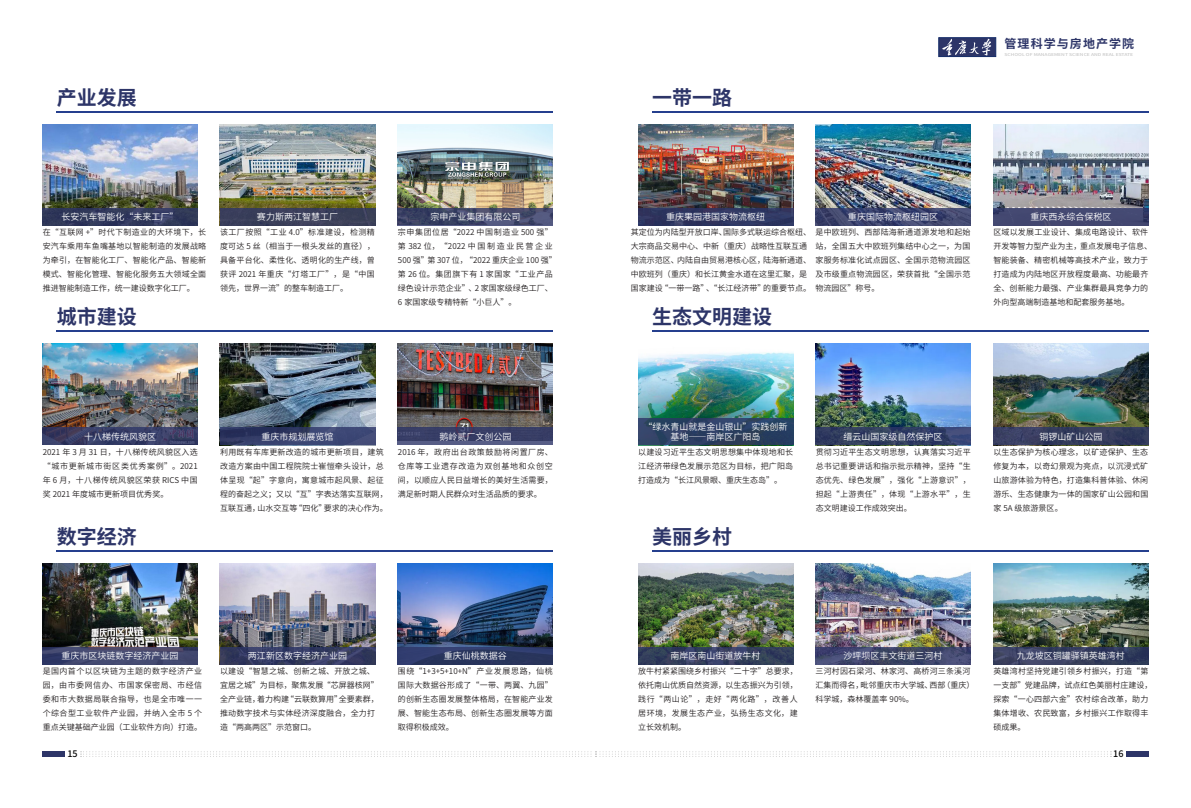
<style>
.page{position:relative;width:1191px;height:808px;background:#fff}
.page>*{position:absolute;margin:0;border:0;box-sizing:border-box;transform-origin:0 0}
.t1{font:700 20px "Source Han Sans CN";color:#2d3568}
.t2{font:700 12px "Source Han Sans CN";letter-spacing:.09em;color:#2d3568}
.t3{font:9px "Source Han Sans CN";color:#fff}
.t4{font:500 9px "Source Han Sans CN";color:#030303}
.t5{font:8px/14px "Source Han Sans CN";letter-spacing:.02em;color:#231f20;text-align:justify}
.t6{font:8px/14px "Source Han Sans CN";color:#231f20}
.t7{font:500 4px "Source Han Sans CN";color:#c8c8c8;scale:1.25 1}
</style>
<div class="page">
<div style="left:43px;top:751px;width:22px;height:6px;background:#2d3568"></div>
<div style="left:1125px;top:751px;width:23px;height:6px;background:#2d3568"></div>
<div style="left:938px;top:38px;width:58px;height:19px;background:#2d3568;border:1px solid #142c68"></div>
<svg style="left:942px;top:39px;width:49px;height:17px"></svg>
<svg style="left:81px;top:751px;width:1030px;height:6px"></svg>
<hr style="left:57px;top:111px;width:496px;height:2px;background:#253f8e">
<hr style="left:652px;top:111px;width:496px;height:2px;background:#253f8e">
<img style="left:43px;top:124px;width:155px;height:102px">
<img style="left:638px;top:124px;width:155px;height:102px">
<img style="left:220px;top:124px;width:155px;height:102px">
<img style="left:815px;top:124px;width:155px;height:102px">
<img style="left:398px;top:125px;width:155px;height:83px">
<img style="left:993px;top:124px;width:155px;height:102px">
<svg style="left:43px;top:208px;width:155px;height:17px;background:#32395c"></svg>
<div style="left:638px;top:208px;width:155px;height:17px;background:#303660"></div>
<div style="left:220px;top:208px;width:155px;height:17px;background:#3a3f5a"></div>
<svg style="left:815px;top:208px;width:155px;height:17px;background:#3c436d"></svg>
<svg style="left:398px;top:208px;width:155px;height:17px;background:#414769"></svg>
<div style="left:993px;top:208px;width:155px;height:17px;background:#444871"></div>
<hr style="left:57px;top:331px;width:496px;height:1px;background:#253f8e">
<hr style="left:652px;top:331px;width:496px;height:1px;background:#253f8e">
<img style="left:43px;top:344px;width:155px;height:83px">
<img style="left:638px;top:352px;width:155px;height:66px">
<img style="left:220px;top:344px;width:155px;height:83px">
<img style="left:815px;top:344px;width:155px;height:83px">
<img style="left:398px;top:344px;width:155px;height:83px">
<img style="left:993px;top:344px;width:155px;height:83px">
<svg style="left:43px;top:427px;width:155px;height:18px;background:#383c65"></svg>
<svg style="left:638px;top:418px;width:155px;height:27px;background:#2c4062"></svg>
<svg style="left:220px;top:427px;width:155px;height:18px;background:#363f6b"></svg>
<svg style="left:815px;top:427px;width:155px;height:18px;background:#323e63"></svg>
<svg style="left:398px;top:427px;width:155px;height:18px;background:#3f446c"></svg>
<div style="left:993px;top:427px;width:155px;height:18px;background:linear-gradient(to right,#3b4064,#2f3858)"></div>
<hr style="left:57px;top:550px;width:496px;height:1px;background:#253f8e">
<hr style="left:652px;top:550px;width:496px;height:1px;background:#253f8e">
<img style="left:43px;top:563px;width:155px;height:84px">
<img style="left:638px;top:563px;width:155px;height:84px">
<img style="left:220px;top:563px;width:155px;height:84px">
<img style="left:815px;top:563px;width:155px;height:84px">
<img style="left:398px;top:563px;width:155px;height:84px">
<img style="left:993px;top:563px;width:155px;height:84px">
<svg style="left:43px;top:647px;width:155px;height:17px;background:#41466d"></svg>
<svg style="left:638px;top:647px;width:155px;height:17px;background:#353f5e"></svg>
<svg style="left:220px;top:647px;width:155px;height:17px;background:#343b61"></svg>
<svg style="left:815px;top:647px;width:155px;height:17px;background:#3f466b"></svg>
<svg style="left:398px;top:647px;width:155px;height:17px;background:#2b3863"></svg>
<svg style="left:993px;top:647px;width:155px;height:17px;background:#363e5f"></svg>
<p class="t1" style="left:57px;top:86px;width:81px">产业发展</p>
<p class="t1" style="left:652px;top:86px;width:81px">一带一路</p>
<h2 class="t2" style="left:1004px;top:37px;width:131px">管理科学与房地产学院</h2>
<p class="t7" style="left:1004px;top:52px;width:104px">SCHOOL OF MANAGEMENT SCIENCE AND REAL ESTATE</p>
<p class="t3" style="left:62px;top:212px;width:118px">长安汽车智能化“未来工厂”</p>
<p class="t3" style="left:257px;top:212px;width:82px">赛力斯两江智慧工厂</p>
<p class="t3" style="left:430px;top:212px;width:91px">宗申产业集团有限公司</p>
<p class="t3" style="left:666px;top:212px;width:100px">重庆果园港国家物流枢纽</p>
<p class="t3" style="left:848px;top:212px;width:91px">重庆国际物流枢纽园区</p>
<p class="t3" style="left:1030px;top:212px;width:82px">重庆西永综合保税区</p>
<p class="t6" style="left:398px;top:226px;width:160px">宗申集团位居“2022 中国制造业 500 强”第382位，“2022中国制造业民营企业<br>500 强”第 307 位，“2022 重庆企业 100 强”第 26 位。集团旗下有 1 家国家“工业产品绿色设计示范企业”、2 家国家级绿色工厂、<br>6 家国家级专精特新“小巨人”。</p>
<p class="t5" style="left:993px;top:226px;width:160px;text-align:left">区域以发展工业设计、集成电路设计、软件开发等智力型产业为主，重点发展电子信息、智能装备、精密机械等高技术产业，致力于打造成为内陆地区开放程度最高、功能最齐全、创新能力最强、产业集群最具竞争力的外向型高端制造基地和配套服务基地。</p>
<p class="t5" style="left:43px;top:226px;width:165px">在“互联网 +”时代下制造业的大环境下，长安汽车乘用车鱼嘴基地以智能制造的发展战略为牵引，在智能化工厂、智能化产品、智能新模式、智能化管理、智能化服务五大领域全面推进智能制造工作，统一建设数字化工厂。</p>
<p class="t6" style="left:631px;top:226px;width:182px">其定位为内陆型开放口岸、国际多式联运综合枢纽、大宗商品交易中心、中新（重庆）战略性互联互通物流示范区、内陆自由贸易港核心区，陆海新通道、中欧班列（重庆）和长江黄金水道在这里汇聚，是国家建设“一带一路”、“长江经济带”的重要节点。</p>
<p class="t5" style="left:220px;top:226px;width:156px">该工厂按照“工业 4.0”标准建设，检测精度可达 5 丝（相当于一根头发丝的直径），具备平台化、柔性化、透明化的生产线，曾获评 2021 年重庆“灯塔工厂”，是“中国领先，世界一流”的整车制造工厂。</p>
<p class="t5" style="left:815px;top:226px;width:156px">是中欧班列、西部陆海新通道源发地和起始站，全国五大中欧班列集结中心之一，为国家服务标准化试点园区、全国示范物流园区及市级重点物流园区，荣获首批“全国示范物流园区”称号。</p>
<p class="t1" style="left:57px;top:306px;width:81px">城市建设</p>
<p class="t1" style="left:652px;top:306px;width:121px">生态文明建设</p>
<p class="t3" style="left:84px;top:431px;width:73px">十八梯传统风貌区</p>
<p class="t3" style="left:643px;top:422px;width:145px">“绿水青山就是金山银山”实践创新</p>
<p class="t3" style="left:261px;top:431px;width:73px">重庆市规划展览馆</p>
<p class="t3" style="left:439px;top:431px;width:73px">鹅岭贰厂文创公园</p>
<p class="t3" style="left:670px;top:432px;width:91px">基地——南岸区广阳岛</p>
<p class="t3" style="left:843px;top:431px;width:100px">缙云山国家级自然保护区</p>
<p class="t3" style="left:1039px;top:431px;width:64px">铜锣山矿山公园</p>
<p class="t5" style="left:398px;top:445px;width:156px">2016 年，政府出台政策鼓励将闲置厂房、仓库等工业遗存改造为双创基地和众创空间，以顺应人民日益增长的美好生活需要，满足新时期人民群众对生活品质的要求。</p>
<p class="t5" style="left:993px;top:445px;width:156px">以生态保护为核心理念，以矿迹保护、生态修复为本，以奇幻景观为亮点，以沉浸式矿山旅游体验为特色，打造集科普体验、休闲游乐、生态健康为一体的国家矿山公园和国家 5A 级旅游景区。</p>
<p class="t5" style="left:220px;top:445px;width:169px;text-align:left">利用既有车库更新改造的城市更新项目，建筑改造方案由中国工程院院士崔愷牵头设计，总体呈现“起”字意向，寓意城市起风景、起征程的奋起之义；又以“互”字表达落实互联网，互联互通，山水交互等“四化”要求的决心作为。</p>
<p class="t5" style="left:815px;top:445px;width:156px">贯彻习近平生态文明思想，认真落实习近平总书记重要讲话和指示批示精神，坚持“生态优先、绿色发展”，强化“上游意识”，担起“上游责任”，体现“上游水平”，生态文明建设工作成效突出。</p>
<p class="t5" style="left:43px;top:445px;width:156px">2021 年 3 月 31 日，十八梯传统风貌区入选“城市更新城市街区类优秀案例”。2021年 6 月，十八梯传统风貌区荣获 RICS 中国奖 2021 年度城市更新项目优秀奖。</p>
<p class="t5" style="left:638px;top:445px;width:156px">以建设习近平生态文明思想集中体现地和长江经济带绿色发展示范区为目标，把广阳岛打造成为“长江风景眼、重庆生态岛”。</p>
<p class="t1" style="left:57px;top:525px;width:81px">数字经济</p>
<p class="t1" style="left:652px;top:525px;width:81px">美丽乡村</p>
<p class="t3" style="left:62px;top:651px;width:118px">重庆市区块链数字经济产业园</p>
<p class="t3" style="left:248px;top:651px;width:101px">两江新区数字经济产业园</p>
<p class="t3" style="left:444px;top:651px;width:64px">重庆仙桃数据谷</p>
<p class="t3" style="left:670px;top:651px;width:91px">南岸区南山街道放牛村</p>
<p class="t3" style="left:843px;top:651px;width:100px">沙坪坝区丰文街道三河村</p>
<p class="t3" style="left:1016px;top:651px;width:109px">九龙坡区铜罐驿镇英雄湾村</p>
<p class="t5" style="left:398px;top:665px;width:156px">围绕“1+3+5+10+N”产业发展思路，仙桃国际大数据谷形成了“一带、两翼、九园”的创新生态圈发展整体格局，在智能产业发展、智能生态布局、创新生态圈发展等方面取得积极成效。</p>
<p class="t5" style="left:993px;top:665px;width:160px;text-align:left">英雄湾村坚持党建引领乡村振兴，打造“第一支部”党建品牌，试点红色美丽村庄建设，探索“一心四部六金”农村综合改革，助力集体增收、农民致富，乡村振兴工作取得丰硕成果。</p>
<p class="t5" style="left:43px;top:665px;width:161px">是国内首个以区块链为主题的数字经济产业园，由市委网信办、市国家保密局、市经信委和市大数据局联合指导，也是全市唯一一个综合型工业软件产业园，并纳入全市 5 个重点关键基础产业园（工业软件方向）打造。</p>
<p class="t5" style="left:638px;top:665px;width:161px">放牛村紧紧围绕乡村振兴“二十字”总要求，依托南山优质自然资源，以生态振兴为引领，践行“两山论”，走好“两化路”，改善人居环境，发展生态产业，弘扬生态文化，建立长效机制。</p>
<p class="t6" style="left:220px;top:665px;width:160px">以建设“智慧之城、创新之城、开放之城、宜居之城”为目标，聚焦发展“芯屏器核网”全产业链，着力构建“云联数算用”全要素群，推动数字技术与实体经济深度融合，全力打造“两高两区”示范窗口。</p>
<p class="t6" style="left:815px;top:665px;width:160px">三河村因石梁河、林家河、高桥河三条溪河汇集而得名，毗邻重庆市大学城、西部（重庆）科学城，森林覆盖率 90%。</p>
<p class="t4" style="left:67px;top:748px;width:12px">15</p>
<p class="t4" style="left:1113px;top:749px;width:12px">16</p>
</div>
